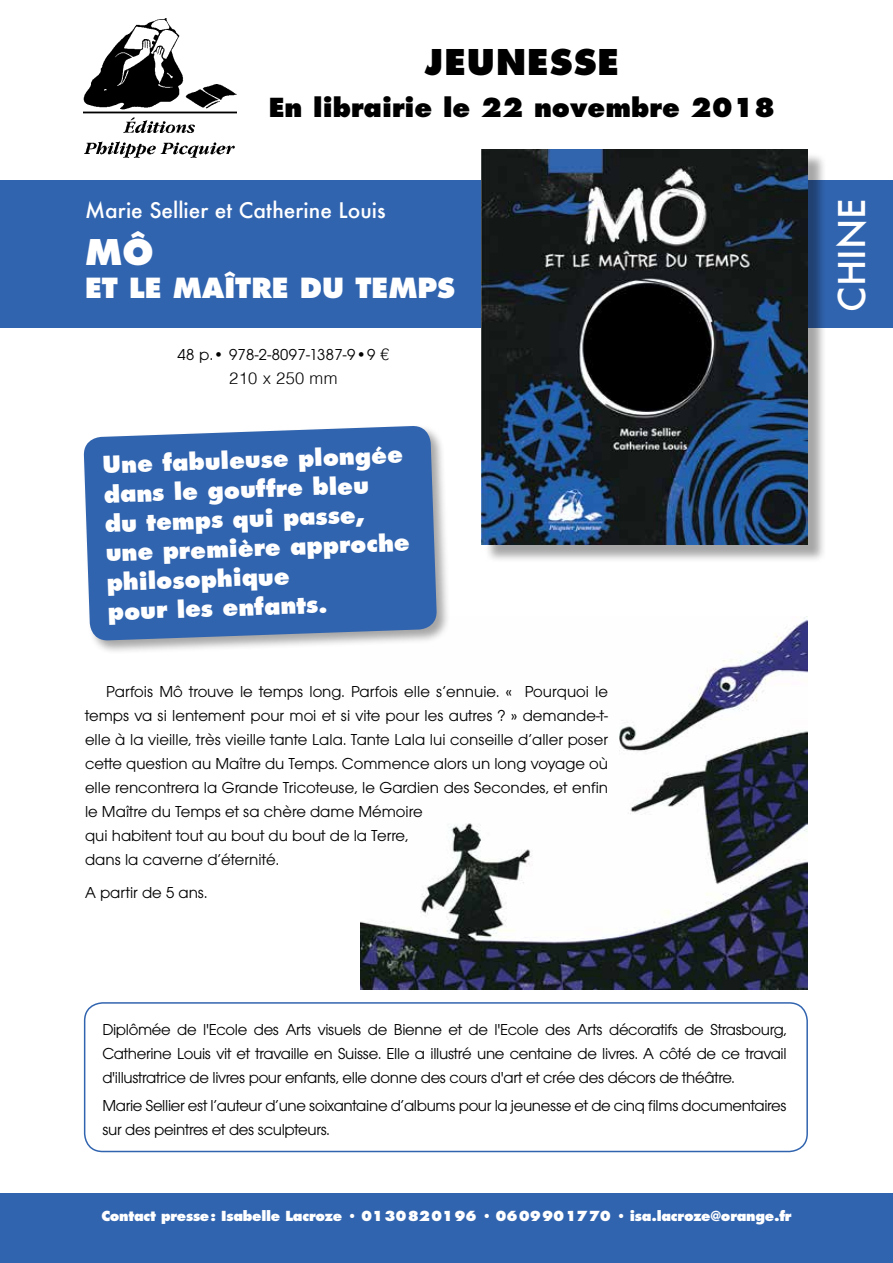
<style>
.page{position:relative;width:893px;height:1263px;background:#fff}
.page>*{position:absolute;margin:0;border:0;box-sizing:border-box;transform-origin:0 0}
.t1{font:500 36px "Futura";color:#fff}
.t2{font:800 34.5px "Futura";letter-spacing:.03em;color:#000}
.t3{font:800 34.5px "Futura";color:#fff}
.t4{font:800 27px "Futura";color:#fff}
.t5{font:800 25.5px "Futura";color:#000}
.t6{font:800 22.65px/29.4px "Futura";color:#fff}
.t7{font:500 21px "Futura";color:#fff}
.t8{font:16.5px/24px "Avant Garde ITC";color:#000;text-align:justify}
.t9{font:16.5px/24px "Avant Garde ITC";letter-spacing:-.02em;color:#000}
.t10{font:16.5px "Avant Garde ITC";letter-spacing:.02em;color:#000}
.t11{font:300 16.5px "Helvetica";letter-spacing:.02em;color:#000}
.t12{font:800 13.5px "Futura";letter-spacing:-.02em;color:#fff}
.s1{font-family:"Helvetica";font-weight:300}
.s2{font-weight:500}
</style>
<div class="page">
<img style="left:361px;top:617px;width:447px;height:373px">
<div style="left:84px;top:1002px;width:724px;height:150px;border:2px solid #3164af;border-radius:18px"></div>
<div style="left:82px;top:424px;width:368px;height:230px;background:#000;opacity:.35"></div>
<svg style="left:83px;top:425px;width:354px;height:216px;background:#3e6db2"></svg>
<div style="left:0;top:181px;width:893px;height:147px;background:#3164af"></div>
<div style="left:0;top:1194px;width:893px;height:69px;background:#3164af"></div>
<div style="left:484px;top:152px;width:342px;height:411px;background:#000;opacity:.35"></div>
<img style="left:482px;top:150px;width:326px;height:395px">
<img style="left:84px;top:19px;width:152px;height:138px">
<h2 class="t2" style="left:425px;top:41px;width:196px">JEUNESSE</h2>
<h3 class="t5" style="left:269px;top:92px;width:508px">En librairie le 22 novembre 2018</h3>
<p class="t7" style="left:85px;top:196px;width:302px">Marie Sellier et Catherine Louis</p>
<h1 class="t1" style="left:827px;top:312px;width:115px;rotate:-90deg">CHINE</h1>
<p class="t10" style="left:177px;top:345px;width:213px">48 p.• 978-2-8097-1387-9•9 <span class="s1">€</span></p>
<p class="t11" style="left:229px;top:368px;width:110px">210 x 250 mm</p>
<h2 class="t3" style="left:85px;top:231px;width:70px">MÔ</h2>
<h3 class="t4" style="left:85px;top:271px;width:372px">ET LE MAÎTRE DU TEMPS</h3>
<h3 class="t6" style="left:102px;top:450px;width:306px;rotate:-2deg">Une fabuleuse plongée dans le gouffre bleu<br>du temps qui passe, une première approche philosophique<br>pour les enfants.</h3>
<p class="t8" style="left:85px;top:680px;width:524px;text-align:left;text-indent:21px">Parfois Mô trouve le temps long. Parfois elle s’ennuie. « Pourquoi le temps va si lentement pour moi et si vite pour les autres ? » demande-t&shy;elle à la vieille, très vieille tante Lala. Tante Lala lui conseille d’aller poser cette question au Maître du Temps. Commence alors un long voyage où elle rencontrera la Grande Tricoteuse, le Gardien des Secondes, et enfin le Maître du Temps et sa chère dame Mémoire<br>qui habitent tout au bout du bout de la Terre,<br>dans la caverne d’éternité.</p>
<p class="t8" style="left:85px;top:880px;width:124px">A partir de 5 ans.</p>
<p class="t8" style="left:102px;top:1017px;width:686px">Diplômée de l'Ecole des Arts visuels de Bienne et de l'Ecole des Arts décoratifs de Strasbourg, Catherine Louis vit et travaille en Suisse. Elle a illustré une centaine de livres. A côté de ce travail d'illustratrice de livres pour enfants, elle donne des cours d'art et crée des décors de théâtre.</p>
<p class="t9" style="left:102px;top:1093px;width:686px">Marie Sellier est l’auteur d’une soixantaine d’albums pour la jeunesse et de cinq films documentaires sur des peintres et des sculpteurs.</p>
<p class="t12" style="left:101px;top:1207px;width:692px">Contact presse: Isabelle Lacroze <span class="s2">•</span> 0130820196 <span class="s2">•</span> 0609901770 <span class="s2">•</span> isa.lacroze@orange.fr</p>
</div>
